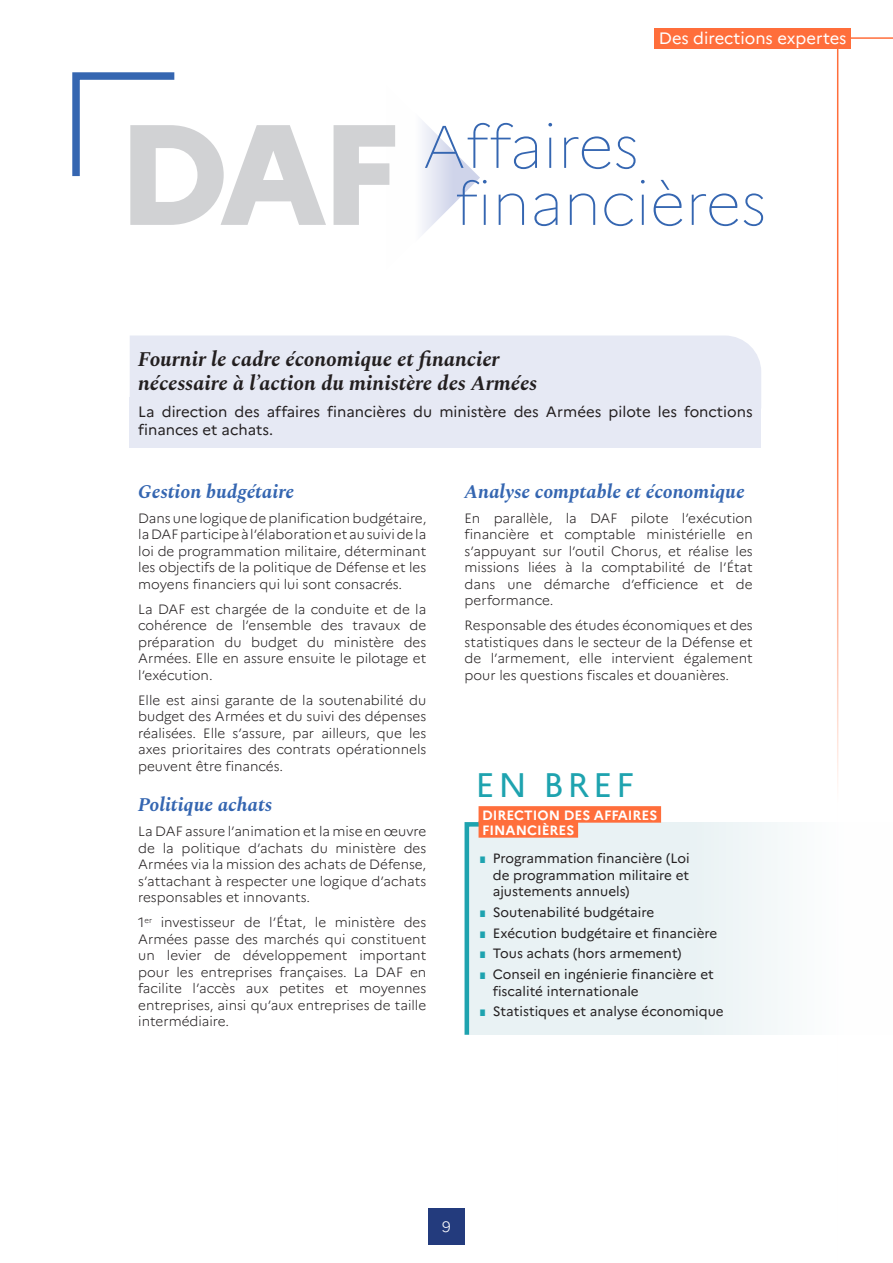
<style>
.page{position:relative;width:893px;height:1263px;background:#fff}
.page>*{position:absolute;margin:0;border:0;box-sizing:border-box;transform-origin:0 0}
.Titre_4{font:800 142.5px "Marianne";color:#d1d2d4}
.Titre_3{font:100 60px "Marianne";color:#3566b1}
.Titre_3-2{font:34.05px "Marianne";letter-spacing:.11em;color:#1ea3af}
.Sous-titre{font:italic 700 21px/24px "Spectral";color:#231f20}
.Titre_5{font:italic 700 19.5px "Spectral";color:#3566b1}
.t1{font:16.5px "Marianne";color:#fff}
.Chapô{font:15px/18px "Marianne";color:#231f20}
.t2{font:300 15px "Marianne";color:#fff}
.Texte_justifié{font:300 13.5px/16.5px "Marianne";color:#231f20;text-align:justify}
.t3{font:13.5px/16.5px "Marianne";color:#231f20;text-align:justify}
.direction{font:700 13.5px "Marianne";color:#fff}
.s1{color:#1ea3af}
</style>
<div class="page">
<div style="left:428px;top:1209px;width:37px;height:36px;background:#233b7d"></div>
<svg style="left:72px;top:72px;width:103px;height:105px"></svg>
<hr style="left:832px;top:37px;width:61px;height:2px;background:#ff6e3b">
<div style="left:654px;top:28px;width:197px;height:21px;background:#ff6e3b"></div>
<hr style="left:837px;top:44px;width:1px;height:1219px;background:#ff6e3b">
<svg style="left:422px;top:121px;width:58px;height:113px"></svg>
<div style="left:130px;top:335px;width:631px;height:62px;background:#e6e9f4"></div>
<div style="left:130px;top:397px;width:631px;height:50px;background:#e6e9f4"></div>
<div style="left:465px;top:822px;width:428px;height:213px;background:linear-gradient(to right,#e1edf0,#fcfdfd)"></div>
<svg style="left:464px;top:820px;width:34px;height:215px"></svg>
<div style="left:479px;top:806px;width:182px;height:17px;background:#ff6e3b"></div>
<div style="left:479px;top:821px;width:99px;height:17px;background:#ff6e3b"></div>
<p class="t1" style="left:659px;top:28px;width:189px">Des directions expertes</p>
<h3 class="Titre_4" style="left:117px;top:87px;width:284px">DAF</h3>
<h2 class="Titre_3" style="left:422px;top:110px;width:218px">Affaires</h2>
<h2 class="Titre_3" style="left:455px;top:167px;width:313px">financières</h2>
<p class="Sous-titre" style="left:138px;top:348px;width:401px">Fournir le cadre économique et financier nécessaire à l’action du ministère des Armées</p>
<p class="Chapô" style="left:138px;top:402px;width:616px">La direction des affaires financières du ministère des Armées pilote les fonctions finances et achats.</p>
<h5 class="Titre_5" style="left:138px;top:477px;width:157px">Gestion budgétaire</h5>
<p class="Texte_justifié" style="left:138px;top:510px;width:290px">Dans une logique de planification budgétaire, la DAF participe à l’élaboration et au suivi de la loi de programmation militaire, déterminant les objectifs de la politique de Défense et les moyens financiers qui lui sont consacrés.</p>
<p class="Texte_justifié" style="left:138px;top:601px;width:290px">La DAF est chargée de la conduite et de la cohérence de l’ensemble des travaux de préparation du budget du ministère des Armées. Elle en assure ensuite le pilotage et l’exécution.</p>
<p class="Texte_justifié" style="left:138px;top:692px;width:290px">Elle est ainsi garante de la soutenabilité du budget des Armées et du suivi des dépenses réalisées. Elle s’assure, par ailleurs, que les axes prioritaires des contrats opérationnels peuvent être financés.</p>
<h5 class="Titre_5" style="left:138px;top:790px;width:135px">Politique achats</h5>
<p class="Texte_justifié" style="left:138px;top:823px;width:290px">La DAF assure l’animation et la mise en œuvre de la politique d’achats du ministère des Armées via la mission des achats de Défense, s’attachant à respecter une logique d’achats responsables et innovants.</p>
<p class="Texte_justifié" style="left:138px;top:914px;width:290px">1<sup>er</sup> investisseur de l’État, le ministère des Armées passe des marchés qui constituent un levier de développement important pour les entreprises françaises. La DAF en facilite l’accès aux petites et moyennes entreprises, ainsi qu’aux entreprises de taille intermédiaire.</p>
<h5 class="Titre_5" style="left:465px;top:477px;width:282px">Analyse comptable et économique</h5>
<p class="Texte_justifié" style="left:465px;top:510px;width:290px">En parallèle, la DAF pilote l’exécution financière et comptable ministérielle en s’appuyant sur l’outil Chorus, et réalise les missions liées à la comptabilité de l’État dans une démarche d’efficience et de performance.</p>
<p class="Texte_justifié" style="left:465px;top:617px;width:290px">Responsable des études économiques et des statistiques dans le secteur de la Défense et de l’armement, elle intervient également pour les questions fiscales et douanières.</p>
<h2 class="Titre_3-2" style="left:476px;top:764px;width:160px">EN BREF</h2>
<p class="direction" style="left:482px;top:807px;width:177px">DIRECTION DES AFFAIRES</p>
<p class="direction" style="left:482px;top:822px;width:94px">FINANCIÈRES</p>
<p class="t3" style="left:493px;top:850px;width:198px;text-indent:-13px"><span class="s1">■</span> Programmation financière (Loi de programmation militaire et ajustements annuels)</p>
<p class="t3" style="left:480px;top:904px;width:176px"><span class="s1">■</span> Soutenabilité budgétaire</p>
<p class="t3" style="left:480px;top:924px;width:239px"><span class="s1">■</span> Exécution budgétaire et financière</p>
<p class="t3" style="left:480px;top:945px;width:203px"><span class="s1">■</span> Tous achats (hors armement)</p>
<p class="t3" style="left:493px;top:966px;width:223px;text-indent:-13px"><span class="s1">■</span> Conseil en ingénierie financière et fiscalité internationale</p>
<p class="t3" style="left:480px;top:1003px;width:245px"><span class="s1">■</span> Statistiques et analyse économique</p>
<p class="t2" style="left:442px;top:1218px;width:10px">9</p>
</div>
